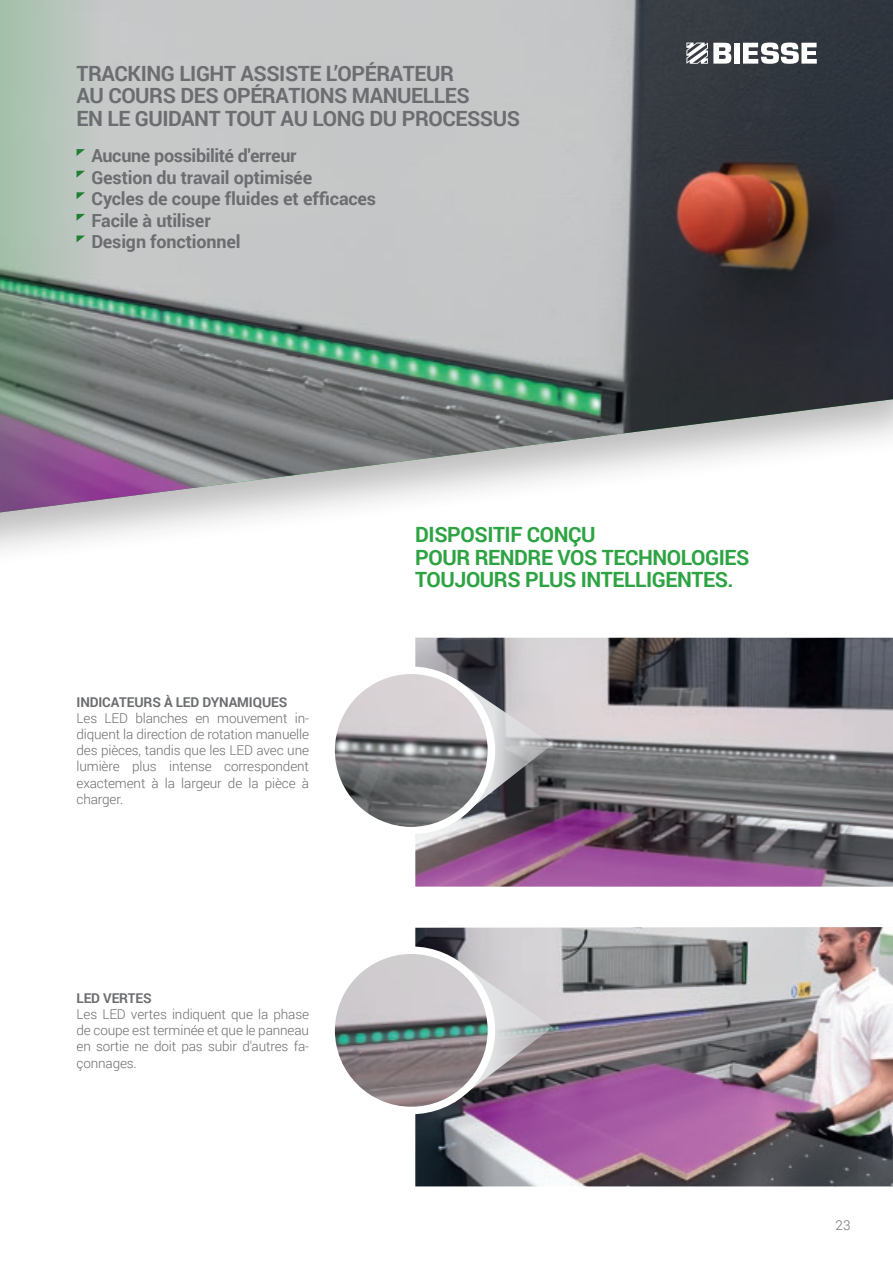
<style>
.page{position:relative;width:893px;height:1263px;background:#fff}
.page>*{position:absolute;margin:0;border:0;box-sizing:border-box;transform-origin:0 0}
.t1{font:700 21px/22.5px "Roboto";letter-spacing:-.02em;color:#6c6d70}
.t2{font:700 21px/22.5px "Roboto";letter-spacing:-.02em;color:#2da343}
.t3{font:700 18px "Roboto";letter-spacing:-.01em;color:#6c6d70}
.t4{font:300 13.5px/16.2px "Roboto";letter-spacing:-.01em;color:#6c6d70;text-align:justify}
.t5{font:700 13.5px "Roboto";letter-spacing:-.01em;color:#6c6d70}
</style>
<div class="page">
<img style="left:415px;top:927px;width:478px;height:259px">
<img style="left:415px;top:680px;width:478px;height:207px">
<div style="left:0;top:0;width:893px;height:680px;background:#231f20;opacity:.3"></div>
<svg style="left:0;top:513px;width:893px;height:114px"></svg>
<img style="left:0;top:0;width:893px;height:513px">
<svg style="left:454px;top:679px;width:99px;height:143px;background:#969599"></svg>
<img style="left:331px;top:670px;width:160px;height:160px;border-radius:80px">
<div style="left:327px;top:666px;width:168px;height:168px;border:8px solid #fff;border-radius:50%"></div>
<svg style="left:454px;top:960px;width:99px;height:142px;background:#b0a9b0"></svg>
<img style="left:331px;top:950px;width:160px;height:160px;border-radius:80px">
<div style="left:327px;top:946px;width:168px;height:168px;border:8px solid #fff;border-radius:50%"></div>
<div style="left:734px;top:43px;width:6px;height:21px;background:#fff"></div>
<svg style="left:743px;top:43px;width:74px;height:21px"></svg>
<svg style="left:686px;top:43px;width:45px;height:21px"></svg>
<svg style="left:77px;top:149px;width:8px;height:7px"></svg>
<svg style="left:77px;top:171px;width:8px;height:7px"></svg>
<svg style="left:77px;top:192px;width:8px;height:7px"></svg>
<svg style="left:77px;top:214px;width:8px;height:7px"></svg>
<svg style="left:77px;top:235px;width:8px;height:7px"></svg>
<p class="t1" style="left:77px;top:61px;width:445px">TRACKING LIGHT ASSISTE L’OPÉRATEUR<br>AU COURS DES OPÉRATIONS MANUELLES<br>EN LE GUIDANT TOUT AU LONG DU PROCESSUS</p>
<p class="t3" style="left:91px;top:143px;width:207px">Aucune possibilité d'erreur</p>
<p class="t3" style="left:91px;top:165px;width:222px">Gestion du travail optimisée</p>
<p class="t3" style="left:91px;top:186px;width:286px">Cycles de coupe fluides et efficaces</p>
<p class="t3" style="left:91px;top:208px;width:121px">Facile à utiliser</p>
<p class="t3" style="left:91px;top:229px;width:151px">Design fonctionnel</p>
<p class="t5" style="left:77px;top:692px;width:212px">INDICATEURS À LED DYNAMIQUES</p>
<p class="t4" style="left:77px;top:709px;width:234px">Les LED blanches en mouvement in&shy;diquent la direction de rotation manuelle des pièces, tandis que les LED avec une lumière plus intense correspondent exactement à la largeur de la pièce à charger.</p>
<p class="t5" style="left:77px;top:988px;width:77px">LED VERTES</p>
<p class="t4" style="left:77px;top:1005px;width:234px">Les LED vertes indiquent que la phase de coupe est terminée et que le panneau en sortie ne doit pas subir d'autres fa&shy;çonnages.</p>
<p class="t2" style="left:415px;top:523px;width:336px">DISPOSITIF CONÇU<br>POUR RENDRE VOS TECHNOLOGIES<br>TOUJOURS PLUS INTELLIGENTES.</p>
<p class="t4" style="left:836px;top:1216px;width:16px">23</p>
</div>
